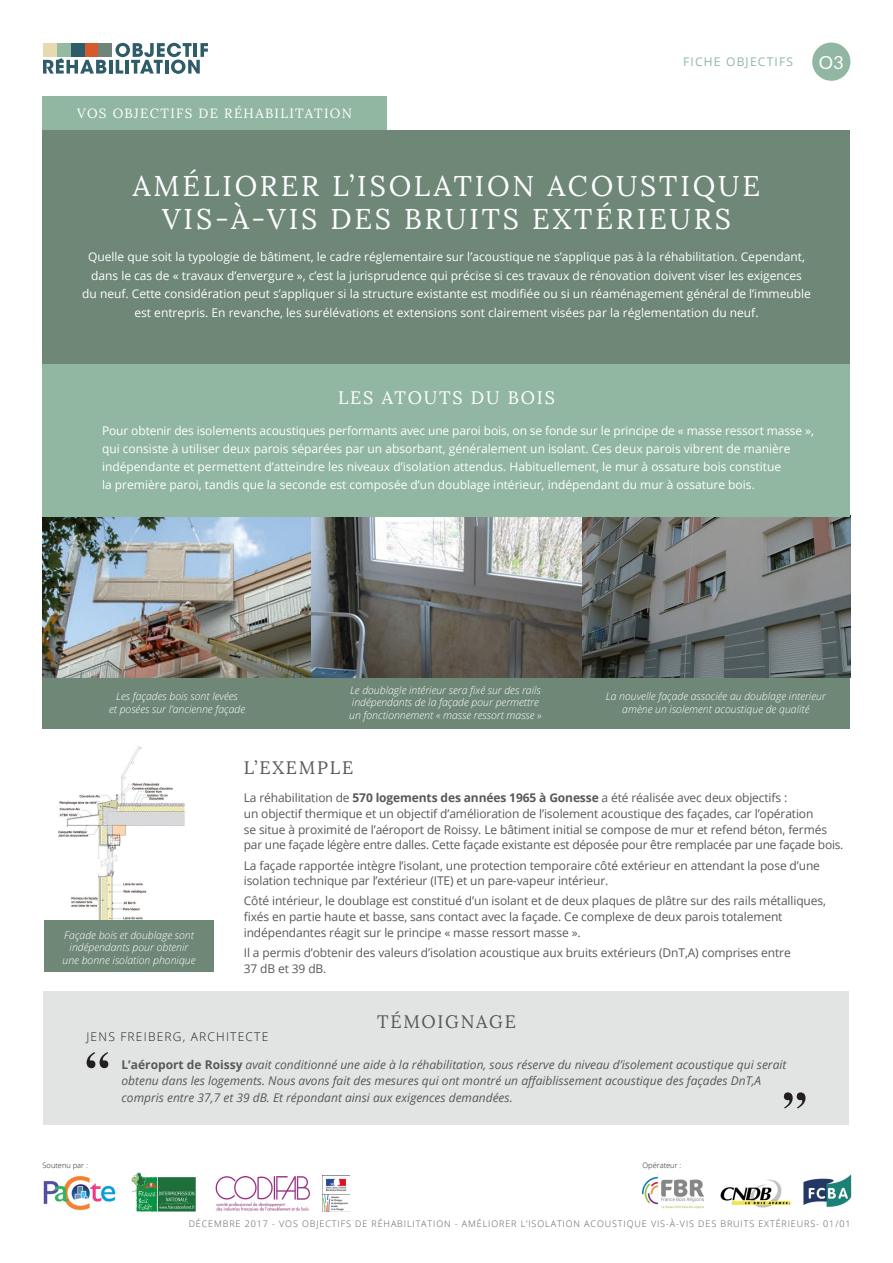
<style>
.page{position:relative;width:893px;height:1263px;background:#fff}
.page>*{position:absolute;margin:0;border:0;box-sizing:border-box;transform-origin:0 0}
.Titre_Blanc{font:28.5px/33px "Lora";letter-spacing:.1em;color:#fff;text-align:center}
.Titre_Petit_blanc{font:18px "Lora";letter-spacing:.1em;color:#fff}
.Titre_Petit_Gris_Cen{font:18px "Lora";letter-spacing:.1em;color:#57585a}
.Titre_Petit_Gris{font:18px "Lora";letter-spacing:.1em;color:#57585a}
.t1{font:18px "Lato";color:#fff}
.t2{font:13.35px "Lora";letter-spacing:.1em;color:#fff}
.Texte_Courant_Gris{font:12px/15.8px "Open Sans";letter-spacing:-.01em;color:#57585a}
.Intro{font:12px/18.8px "Open Sans";color:#fff;text-align:center}
.Texte_Courant_Blanc{font:12px/18px "Open Sans";color:#fff}
.Témoignage{font:italic 12px/16.5px "Open Sans";color:#57585a}
.Témoin{font:300 12px "Open Sans";letter-spacing:.1em;color:#231f20}
.t3{font:12px "Open Sans";letter-spacing:.1em;color:#91b7a2}
.Légende{font:italic 300 10.5px/12.6px "Open Sans";color:#fff;text-align:center}
.Pied_de_page{font:300 9px "Open Sans";letter-spacing:.1em;color:#57585a}
.t4{font:300 7.5px "Open Sans";color:#231f20}
.s1{font-weight:700}
.s2{font-weight:700;font-style:normal}
</style>
<div class="page">
<div style="left:43px;top:96px;width:344px;height:46px;background:#91b7a2"></div>
<svg style="left:43px;top:58px;width:63px;height:16px"></svg>
<hr style="left:109px;top:60px;width:3px;height:14px;background:#2e5c69">
<svg style="left:115px;top:43px;width:93px;height:31px"></svg>
<div style="left:43px;top:43px;width:14px;height:14px;background:#e9d9af"></div>
<div style="left:57px;top:43px;width:14px;height:14px;background:#94baa1"></div>
<div style="left:71px;top:43px;width:14px;height:14px;background:#2e5c69"></div>
<div style="left:85px;top:43px;width:14px;height:14px;background:#d55b2c"></div>
<div style="left:99px;top:43px;width:13px;height:14px;background:#71847a"></div>
<div style="left:812px;top:43px;width:38px;height:38px;background:#91b7a2;border-radius:50%"></div>
<img style="left:43px;top:1176px;width:73px;height:35px">
<img style="left:322px;top:1176px;width:28px;height:35px">
<img style="left:131px;top:1172px;width:65px;height:39px">
<img style="left:215px;top:1177px;width:95px;height:34px">
<img style="left:642px;top:1176px;width:62px;height:33px">
<img style="left:720px;top:1179px;width:71px;height:29px">
<img style="left:803px;top:1174px;width:49px;height:33px">
<div style="left:44px;top:991px;width:805px;height:133px;background:#e2e3e3"></div>
<img style="left:58px;top:746px;width:127px;height:174px">
<svg style="left:87px;top:1052px;width:21px;height:16px"></svg>
<svg style="left:784px;top:1092px;width:21px;height:16px"></svg>
<div style="left:44px;top:920px;width:169px;height:52px;background:#6e8777"></div>
<div style="left:43px;top:677px;width:807px;height:51px;background:#6e8777"></div>
<img style="left:43px;top:517px;width:807px;height:160px">
<div style="left:43px;top:364px;width:807px;height:153px;background:#91b7a2"></div>
<div style="left:43px;top:130px;width:807px;height:234px;background:#6e8777"></div>
<p class="t2" style="left:77px;top:105px;width:276px">VOS OBJECTIFS DE RÉHABILITATION</p>
<p class="t3" style="left:683px;top:53px;width:111px">FICHE OBJECTIFS</p>
<h2 class="t1" style="left:819px;top:52px;width:26px">O3</h2>
<p class="Titre_Blanc" style="left:133px;top:170px;width:629px">AMÉLIORER L’ISOLATION ACOUSTIQUE<br>VIS-À-VIS DES BRUITS EXTÉRIEURS</p>
<p class="Intro" style="left:82px;top:247px;width:730px">Quelle que soit la typologie de bâtiment, le cadre réglementaire sur l’acoustique ne s’applique pas à la réhabilitation. Cependant, dans le cas de « travaux d’envergure », c’est la jurisprudence qui précise si ces travaux de rénovation doivent viser les exigences<br>du neuf. Cette considération peut s’appliquer si la structure existante est modifiée ou si un réaménagement général de l’immeuble est entrepris. En revanche, les surélévations et extensions sont clairement visées par la réglementation du neuf.</p>
<p class="Titre_Petit_blanc" style="left:338px;top:387px;width:218px">LES ATOUTS DU BOIS</p>
<p class="Texte_Courant_Blanc" style="left:102px;top:421px;width:713px">Pour obtenir des isolements acoustiques performants avec une paroi bois, on se fonde sur le principe de « masse ressort masse », qui consiste à utiliser deux parois séparées par un absorbant, généralement un isolant. Ces deux parois vibrent de manière indépendante et permettent d’atteindre les niveaux d’isolation attendus. Habituellement, le mur à ossature bois constitue<br>la première paroi, tandis que la seconde est composée d’un doublage intérieur, indépendant du mur à ossature bois.</p>
<p class="Légende" style="left:109px;top:690px;width:137px">Les façades bois sont levées<br>et posées sur l’ancienne façade</p>
<p class="Légende" style="left:349px;top:683px;width:194px;text-align:left">Le doublagle intérieur sera fixé sur des rails indépendants de la façade pour permettre un fonctionnement « masse ressort masse »</p>
<p class="Légende" style="left:606px;top:690px;width:221px">La nouvelle façade associée au doublage interieur amène un isolement acoustique de qualité</p>
<p class="Légende" style="left:62px;top:928px;width:135px">Façade bois et doublage sont indépendants pour obtenir une bonne isolation phonique</p>
<p class="Titre_Petit_Gris" style="left:244px;top:756px;width:111px">L’EXEMPLE</p>
<p class="Texte_Courant_Gris" style="left:244px;top:790px;width:601px">La réhabilitation de <span class="s1">570 logements des années 1965 à Gonesse</span> a été réalisée avec deux objectifs :<br>un objectif thermique et un objectif d’amélioration de l’isolement acoustique des façades, car l’opération<br>se situe à proximité de l’aéroport de Roissy. Le bâtiment initial se compose de mur et refend béton, fermés par une façade légère entre dalles. Cette façade existante est déposée pour être remplacée par une façade bois.</p>
<p class="Texte_Courant_Gris" style="left:244px;top:857px;width:578px">La façade rapportée intègre l’isolant, une protection temporaire côté extérieur en attendant la pose d’une isolation technique par l’extérieur (ITE) et un pare-vapeur intérieur.</p>
<p class="Texte_Courant_Gris" style="left:244px;top:893px;width:584px">Côté intérieur, le doublage est constitué d’un isolant et de deux plaques de plâtre sur des rails métalliques, fixés en partie haute et basse, sans contact avec la façade. Ce complexe de deux parois totalement indépendantes réagit sur le principe « masse ressort masse ».</p>
<p class="Texte_Courant_Gris" style="left:244px;top:944px;width:548px">Il a permis d’obtenir des valeurs d’isolation acoustique aux bruits extérieurs (DnT,A) comprises entre<br>37 dB et 39 dB.</p>
<p class="Titre_Petit_Gris_Cen" style="left:377px;top:1011px;width:140px">TÉMOIGNAGE</p>
<p class="Témoin" style="left:86px;top:1028px;width:183px">JENS FREIBERG, ARCHITECTE</p>
<p class="Témoignage" style="left:122px;top:1056px;width:666px"><span class="s2">L’aéroport de Roissy</span> avait conditionné une aide à la réhabilitation, sous réserve du niveau d’isolement acoustique qui serait obtenu dans les logements. Nous avons fait des mesures qui ont montré un affaiblissement acoustique des façades DnT,A compris entre 37,7 et 39 dB. Et répondant ainsi aux exigences demandées.</p>
<p class="t4" style="left:43px;top:1160px;width:47px">Soutenu par :</p>
<p class="t4" style="left:642px;top:1160px;width:40px">Opérateur :</p>
<p class="Pied_de_page" style="left:189px;top:1218px;width:663px">DÉCEMBRE 2017 - VOS OBJECTIFS DE RÉHABILITATION - AMÉLIORER L’ISOLATION ACOUSTIQUE VIS-À-VIS DES BRUITS EXTÉRIEURS- 01/01</p>
</div>
